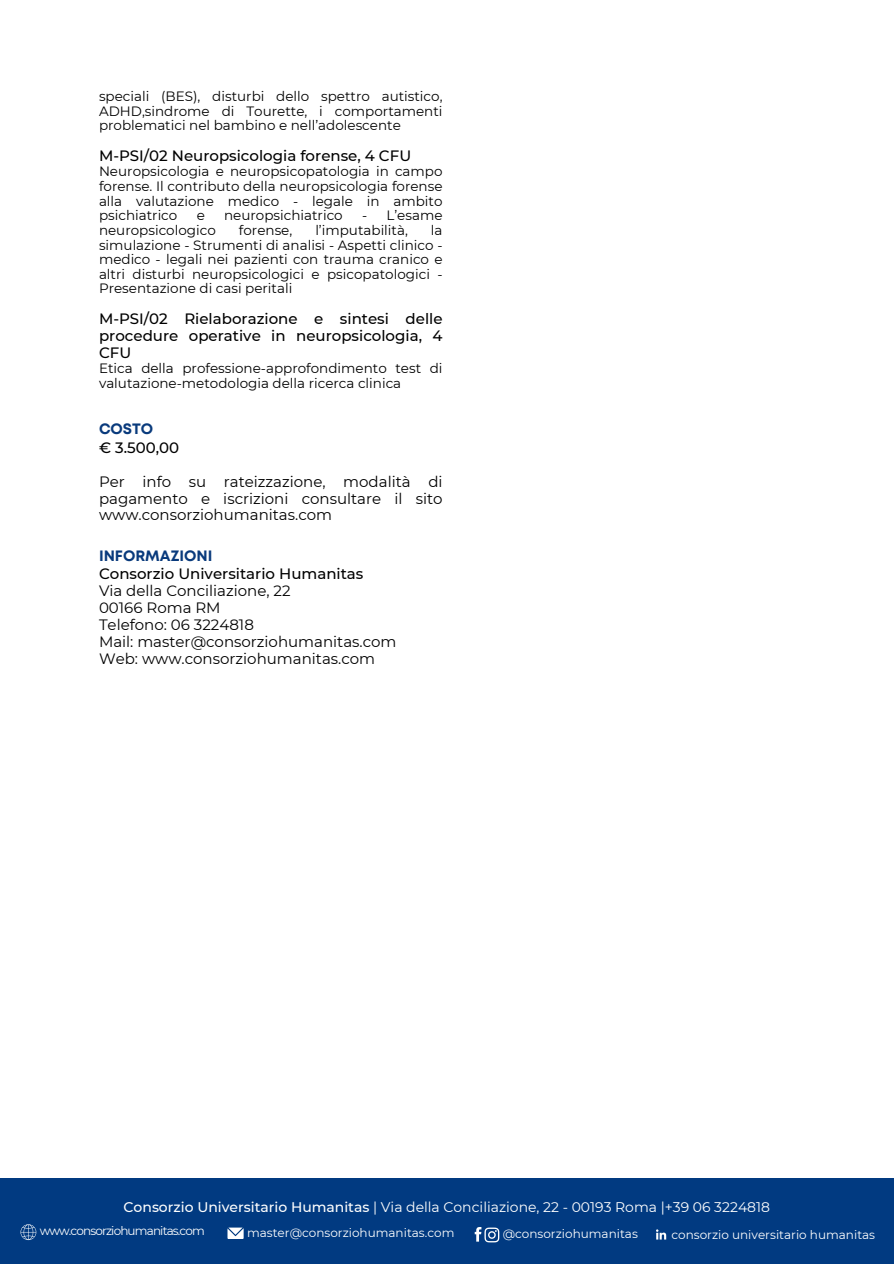
<style>
.page{position:relative;width:894px;height:1264px;background:#fff}
.page>*{position:absolute;margin:0;border:0;box-sizing:border-box;transform-origin:0 0}
.t1{font:15px/16.8px "Montserrat";color:#000;text-align:justify}
.t2{font:500 15px/16.8px "Montserrat";color:#000;text-align:justify}
.t3{font:700 15px "Mont";color:#093a7c}
.t4{font:13.95px "Montserrat";color:#fff}
.t5{font:13.5px/14.7px "Montserrat";color:#000;text-align:justify}
.t6{font:12px "Montserrat";color:#fff}
.t7{font:12px "Montserrat";letter-spacing:-.07em;color:#fff}
.s1{font-weight:500}
</style>
<div class="page">
<div style="left:0;top:1178px;width:893px;height:85px;background:#013a81"></div>
<svg style="left:21px;top:1224px;width:15px;height:15px"></svg>
<svg style="left:654px;top:1227px;width:14px;height:14px"></svg>
<svg style="left:655px;top:1229px;width:11px;height:10px"></svg>
<svg style="left:227px;top:1227px;width:16px;height:11px"></svg>
<svg style="left:474px;top:1227px;width:25px;height:15px"></svg>
<h3 class="t5" style="left:99px;top:89px;width:345px">speciali (BES), disturbi dello spettro autistico, ADHD,sindrome di Tourette, i comportamenti problematici nel bambino e nell’adolescente</h3>
<p class="t2" style="left:99px;top:147px;width:313px">M-PSI/02 Neuropsicologia forense, 4 CFU</p>
<p class="t5" style="left:99px;top:164px;width:345px">Neuropsicologia e neuropsicopatologia in campo forense. Il contributo della neuropsicologia forense alla valutazione medico - legale in ambito psichiatrico</p>
<p class="t5" style="left:197px;top:208px;width:10px">e</p>
<p class="t5" style="left:224px;top:208px;width:120px">neuropsichiatrico</p>
<p class="t5" style="left:362px;top:208px;width:82px">- L’esame</p>
<p class="t5" style="left:99px;top:223px;width:118px">neuropsicologico</p>
<p class="t5" style="left:239px;top:223px;width:55px">forense,</p>
<p class="t5" style="left:315px;top:223px;width:94px">l’imputabilità,</p>
<p class="t5" style="left:99px;top:223px;width:345px;text-indent:332px">la simulazione - Strumenti di analisi - Aspetti clinico - medico - legali nei pazienti con trauma cranico e altri disturbi neuropsicologici e psicopatologici - Presentazione di casi peritali</p>
<p class="t2" style="left:99px;top:310px;width:345px">M-PSI/02 Rielaborazione e sintesi delle procedure operative in neuropsicologia, 4<br>CFU</p>
<p class="t5" style="left:99px;top:361px;width:345px">Etica della professione-approfondimento test di valutazione-metodologia della ricerca clinica</p>
<h1 class="t3" style="left:99px;top:423px;width:56px">COSTO</h1>
<h2 class="t2" style="left:99px;top:439px;width:82px">€ 3.500,00</h2>
<h3 class="t1" style="left:99px;top:473px;width:345px">Per info su rateizzazione, modalità di pagamento e iscrizioni consultare il sito www.consorziohumanitas.com</h3>
<h3 class="t3" style="left:99px;top:550px;width:115px">INFORMAZIONI</h3>
<p class="t1" style="left:99px;top:565px;width:299px;text-align:left"><span class="s1">Consorzio Universitario Humanitas<br></span>Via della Conciliazione, 22<br>00166 Roma RM<br>Telefono: 06 3224818<br>Mail: master@consorziohumanitas.com<br>Web: www.consorziohumanitas.com</p>
<h1 class="t4" style="left:123px;top:1198px;width:647px"><span class="s1">Consorzio Universitario Humanitas</span> | Via della Conciliazione, 22 - 00193 Roma |+39 06 3224818</h1>
<h3 class="t7" style="left:40px;top:1223px;width:167px">www.consorziohumanitas.com</h3>
<h3 class="t6" style="left:247px;top:1225px;width:209px">master@consorziohumanitas.com</h3>
<h3 class="t6" style="left:502px;top:1226px;width:137px">@consorziohumanitas</h3>
<p class="t6" style="left:671px;top:1226px;width:205px">consorzio universitario humanitas</p>
</div>
